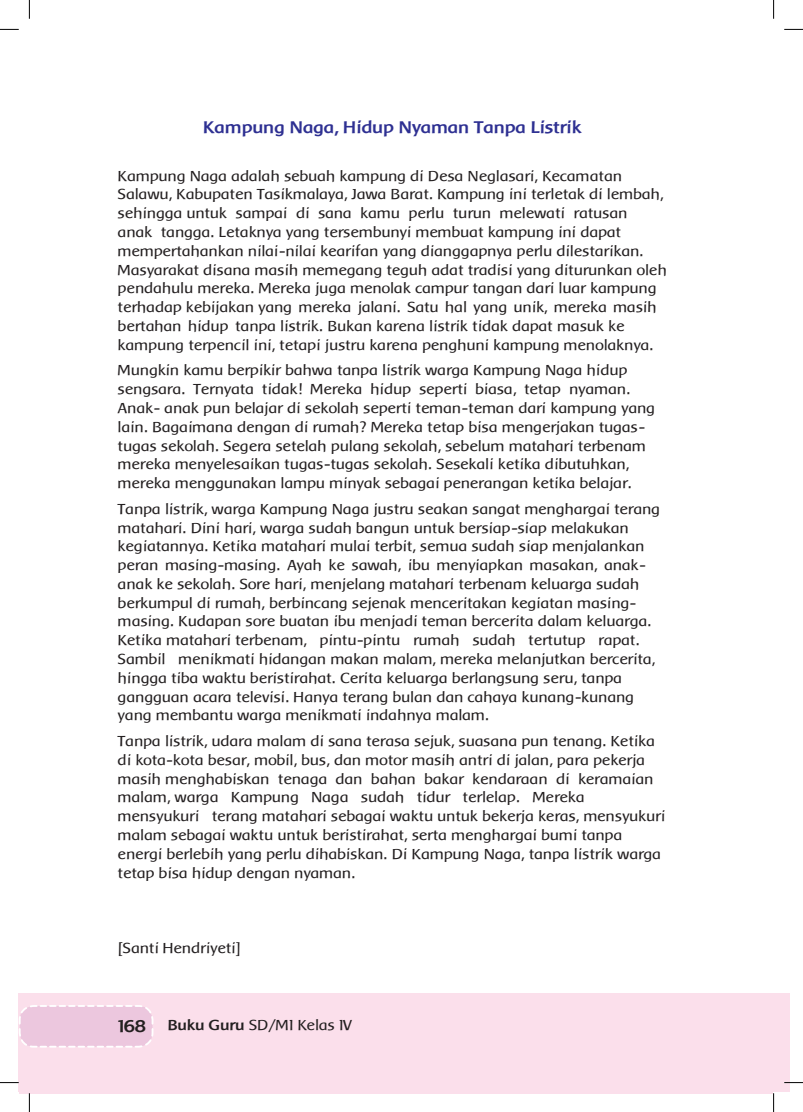
<style>
.page{position:relative;width:803px;height:1112px;background:#fff}
.page>*{position:absolute;margin:0;border:0;box-sizing:border-box;transform-origin:0 0}
.t1{font:700 17.5px "Baar Metanoia";color:#2e3092}
.t2{font:700 17.5px "Baar Metanoia";color:#231f20}
.t3{font:15px/18.8px "Baar Metanoia";color:#231f20}
.s1{font-weight:700}
</style>
<div class="page">
<div style="left:18px;top:993px;width:772px;height:98px;background:#fbdfeb"></div>
<div style="left:19px;top:994px;width:753px;height:98px;background:#fbdfeb"></div>
<svg style="left:19px;top:1005px;width:135px;height:43px;background:#eecce1"></svg>
<svg style="left:0;top:29px;width:19px;height:1px"></svg>
<svg style="left:784px;top:29px;width:19px;height:1px"></svg>
<svg style="left:0;top:1082px;width:19px;height:1px"></svg>
<svg style="left:784px;top:1082px;width:19px;height:1px"></svg>
<svg style="left:29px;top:0;width:1px;height:19px"></svg>
<svg style="left:29px;top:1092px;width:1px;height:19px"></svg>
<svg style="left:773px;top:0;width:1px;height:19px"></svg>
<svg style="left:773px;top:1093px;width:1px;height:18px"></svg>
<p class="t1" style="left:204px;top:118px;width:379px">Kampung Naga, Hidup Nyaman Tanpa Listrik</p>
<p class="t3" style="left:118px;top:166px;width:550px">Kampung Naga adalah sebuah kampung di Desa Neglasari, Kecamatan Salawu, Kabupaten Tasikmalaya, Jawa Barat. Kampung ini terletak di lembah, sehingga untuk sampai di sana kamu perlu turun melewati ratusan<br>anak tangga. Letaknya yang tersembunyi membuat kampung ini dapat mempertahankan nilai-nilai kearifan yang dianggapnya perlu dilestarikan.<br>Masyarakat disana masih memegang teguh adat tradisi yang diturunkan oleh pendahulu mereka. Mereka juga menolak campur tangan dari luar kampung terhadap kebijakan yang mereka jalani. Satu hal yang unik, mereka masih bertahan hidup tanpa listrik. Bukan karena listrik tidak dapat masuk ke kampung terpencil ini, tetapi justru karena penghuni kampung menolaknya.</p>
<p class="t3" style="left:118px;top:361px;width:539px">Mungkin kamu berpikir bahwa tanpa listrik warga Kampung Naga hidup sengsara. Ternyata tidak! Mereka hidup seperti biasa, tetap nyaman.<br>Anak- anak pun belajar di sekolah seperti teman-teman dari kampung yang lain. Bagaimana dengan di rumah? Mereka tetap bisa mengerjakan tugas&shy;tugas sekolah. Segera setelah pulang sekolah, sebelum matahari terbenam mereka menyelesaikan tugas-tugas sekolah. Sesekali ketika dibutuhkan, mereka menggunakan lampu minyak sebagai penerangan ketika belajar.</p>
<p class="t3" style="left:118px;top:499px;width:544px">Tanpa listrik, warga Kampung Naga justru seakan sangat menghargai terang matahari. Dini hari, warga sudah bangun untuk bersiap-siap melakukan kegiatannya. Ketika matahari mulai terbit, semua sudah siap menjalankan peran masing-masing. Ayah ke sawah, ibu menyiapkan masakan, anak&shy;anak ke sekolah. Sore hari, menjelang matahari terbenam keluarga sudah berkumpul di rumah, berbincang sejenak menceritakan kegiatan masing&shy;masing. Kudapan sore buatan ibu menjadi teman bercerita dalam keluarga.<br>Ketika matahari terbenam, pintu-pintu rumah sudah tertutup rapat.<br>Sambil menikmati hidangan makan malam, mereka melanjutkan bercerita, hingga tiba waktu beristirahat. Cerita keluarga berlangsung seru, tanpa gangguan acara televisi. Hanya terang bulan dan cahaya kunang-kunang yang membantu warga menikmati indahnya malam.</p>
<p class="t3" style="left:118px;top:731px;width:549px">Tanpa listrik, udara malam di sana terasa sejuk, suasana pun tenang. Ketika di kota-kota besar, mobil, bus, dan motor masih antri di jalan, para pekerja masih menghabiskan tenaga dan bahan bakar kendaraan di keramaian malam, warga Kampung Naga sudah tidur terlelap. Mereka mensyukuri terang matahari sebagai waktu untuk bekerja keras, mensyukuri malam sebagai waktu untuk beristirahat, serta menghargai bumi tanpa energi berlebih yang perlu dihabiskan. Di Kampung Naga, tanpa listrik warga tetap bisa hidup dengan nyaman.</p>
<p class="t3" style="left:118px;top:938px;width:124px">[Santi Hendriyeti]</p>
<p class="t2" style="left:118px;top:1016px;width:30px">168</p>
<p class="t3" style="left:168px;top:1015px;width:186px"><span class="s1">Buku Guru</span> SD/MI Kelas IV</p>
</div>
